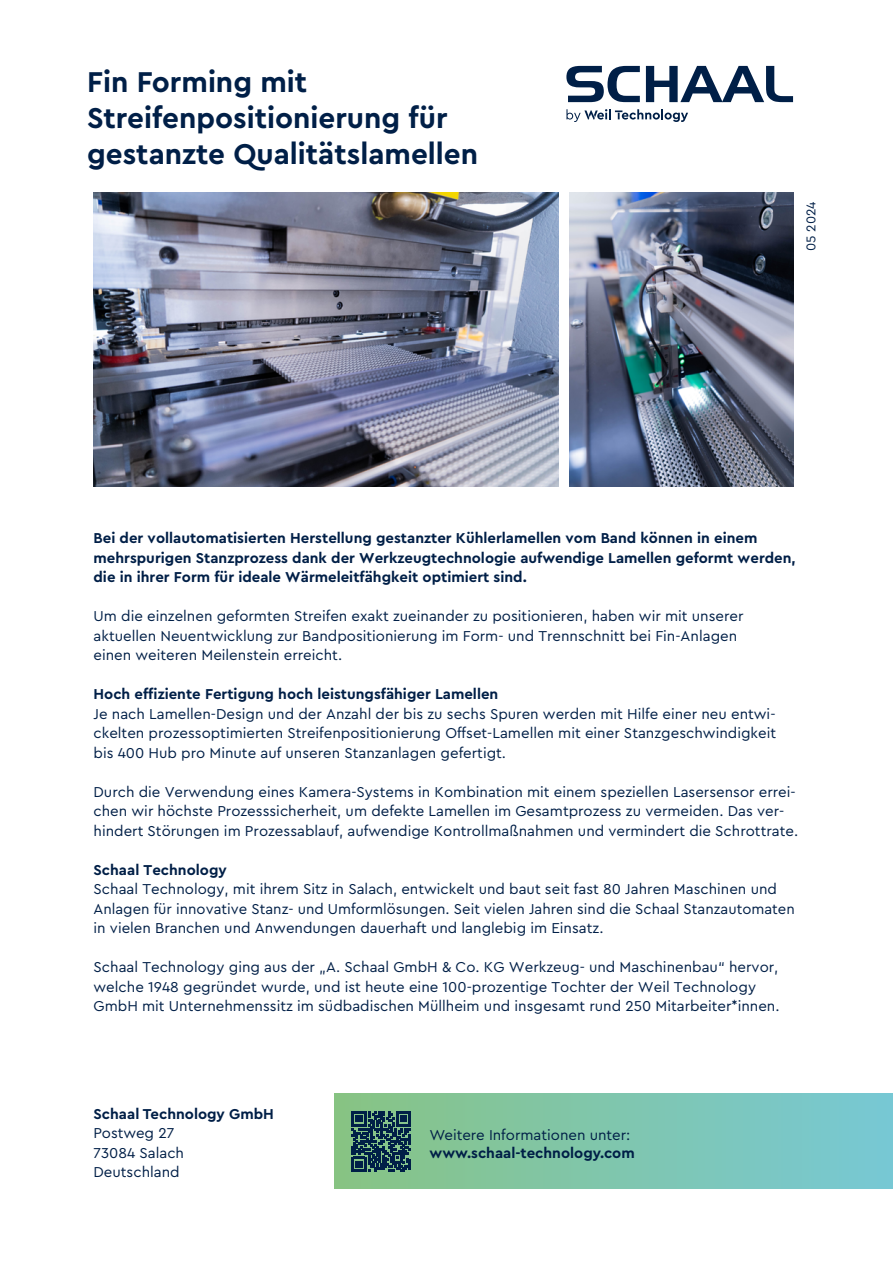
<style>
.page{position:relative;width:893px;height:1263px;background:#fff}
.page>*{position:absolute;margin:0;border:0;box-sizing:border-box;transform-origin:0 0}
.t1{font:700 30px/36px "Cera Pro";color:#001f47}
.t2{font:15px/19.5px "Cera Pro";color:#001f47}
.t3{font:700 15px/19.5px "Cera Pro";color:#001f47}
.t4{font:13.35px "Cera Pro";color:#001f47}
</style>
<div class="page">
<div style="left:335px;top:1093px;width:558px;height:95px;background:linear-gradient(to right,#83be82,#79cbd6)"></div>
<svg style="left:352px;top:1112px;width:59px;height:59px;background:#254d59"></svg>
<svg style="left:566px;top:109px;width:122px;height:13px"></svg>
<svg style="left:566px;top:66px;width:74px;height:36px"></svg>
<svg style="left:646px;top:66px;width:147px;height:36px"></svg>
<img style="left:94px;top:193px;width:464px;height:294px">
<img style="left:570px;top:193px;width:223px;height:294px">
<h1 class="t1" style="left:87px;top:62px;width:392px">Fin Forming mit<br>Streifenpositionierung für gestanzte Qualitätslamellen</h1>
<p class="t4" style="left:802px;top:251px;width:51px;rotate:-90deg">05 2024</p>
<p class="t3" style="left:94px;top:528px;width:704px">Bei der vollautomatisierten Herstellung gestanzter Kühlerlamellen vom Band können in einem mehrspurigen Stanzprozess dank der Werkzeugtechnologie aufwendige Lamellen geformt werden, die in ihrer Form für ideale Wärmeleitfähgkeit optimiert sind.</p>
<p class="t2" style="left:94px;top:606px;width:651px">Um die einzelnen geformten Streifen exakt zueinander zu positionieren, haben wir mit unserer aktuellen Neuentwicklung zur Bandpositionierung im Form- und Trennschnitt bei Fin-Anlagen einen weiteren Meilenstein erreicht.</p>
<p class="t3" style="left:94px;top:684px;width:406px">Hoch effiziente Fertigung hoch leistungsfähiger Lamellen</p>
<p class="t2" style="left:94px;top:703px;width:684px;text-align:justify">Je nach Lamellen-Design und der Anzahl der bis zu sechs Spuren werden mit Hilfe einer neu entwi&shy;ckelten prozessoptimierten Streifenpositionierung Offset-Lamellen mit einer Stanzgeschwindigkeit bis 400 Hub pro Minute auf unseren Stanzanlagen gefertigt.</p>
<p class="t2" style="left:94px;top:781px;width:706px">Durch die Verwendung eines Kamera-Systems in Kombination mit einem speziellen Lasersensor errei&shy;chen wir höchste Prozesssicherheit, um defekte Lamellen im Gesamtprozess zu vermeiden. Das ver&shy;hindert Störungen im Prozessablauf, aufwendige Kontrollmaßnahmen und vermindert die Schrottrate.</p>
<p class="t3" style="left:94px;top:859px;width:135px">Schaal Technology</p>
<p class="t2" style="left:94px;top:879px;width:703px">Schaal Technology, mit ihrem Sitz in Salach, entwickelt und baut seit fast 80 Jahren Maschinen und<br>Anlagen für innovative Stanz- und Umformlösungen. Seit vielen Jahren sind die Schaal Stanzautomaten in vielen Branchen und Anwendungen dauerhaft und langlebig im Einsatz.</p>
<p class="t2" style="left:94px;top:957px;width:688px">Schaal Technology ging aus der „A. Schaal GmbH &amp; Co. KG Werkzeug- und Maschinenbau“ hervor, welche 1948 gegründet wurde, und ist heute eine 100-prozentige Tochter der Weil Technology<br>GmbH mit Unternehmenssitz im südbadischen Müllheim und insgesamt rund 250 Mitarbeiter*innen.</p>
<p class="t3" style="left:94px;top:1103px;width:182px">Schaal Technology GmbH</p>
<p class="t2" style="left:94px;top:1123px;width:92px">Postweg 27<br>73084 Salach<br>Deutschland</p>
<p class="t2" style="left:429px;top:1124px;width:202px">Weitere Informationen unter:</p>
<p class="t3" style="left:429px;top:1142px;width:207px">www.schaal-technology.com</p>
</div>
